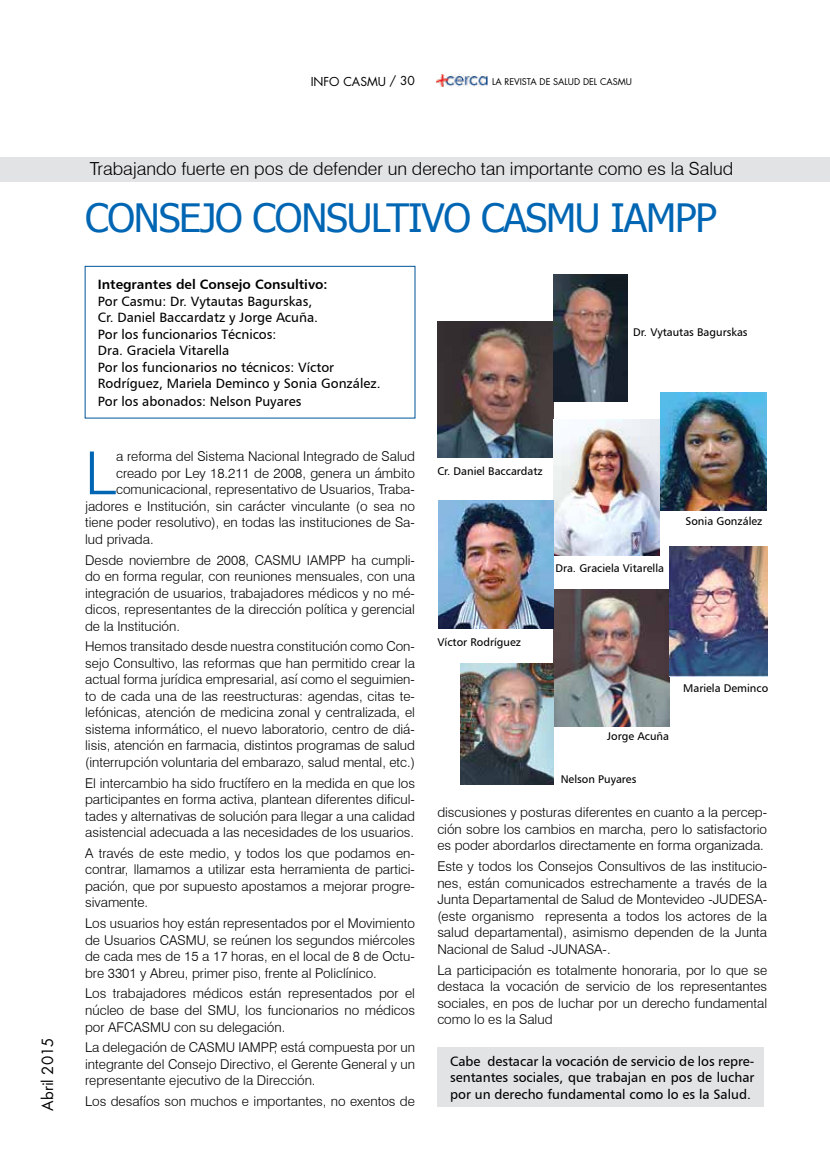
<style>
.page{position:relative;width:830px;height:1170px;background:#fff}
.page>*{position:absolute;margin:0;border:0;box-sizing:border-box;transform-origin:0 0}
.t1{font:300 59.4px "Swiss 721 BT";color:#0066b3}
.t2{font:39px "Tahoma";letter-spacing:-.03em;color:#0066b3}
.t3{font:300 18px "Swiss 721 BT";color:#000}
.t4{font:15px "Futura Std";color:#000}
.t5{font:300 13.5px/16.5px "Swiss 721 BT";color:#000;text-align:justify}
.t6{font:13.5px/16.5px "Humanist 777 BT Roman B";color:#000;text-align:justify}
.t7{font:13.5px "Humanist 777 BT Bold B";color:#000}
.t8{font:12px "Futura Std";color:#000}
.t9{font:11.1px "Humanist 777 BT Roman B";color:#000}
.t10{font:9px "Futura Std";color:#000}
</style>
<div class="page">
<img style="left:436px;top:74px;width:51px;height:13px">
<div style="left:437px;top:1047px;width:326px;height:60px;background:#e2e3e4"></div>
<div style="left:0;top:158px;width:829px;height:24px;background:#e2e3e4"></div>
<div style="left:85px;top:266px;width:330px;height:152px;border:1px solid #005496"></div>
<img style="left:437px;top:321px;width:116px;height:136px">
<img style="left:553px;top:274px;width:74px;height:128px">
<img style="left:553px;top:419px;width:105px;height:136px">
<img style="left:660px;top:392px;width:106px;height:119px">
<img style="left:553px;top:589px;width:115px;height:137px">
<img style="left:438px;top:500px;width:115px;height:128px">
<img style="left:668px;top:546px;width:99px;height:130px">
<img style="left:460px;top:663px;width:93px;height:121px">
<p class="t4" style="left:38px;top:1110px;width:75px;rotate:-90deg">Abril 2015</p>
<p class="t8" style="left:310px;top:74px;width:106px">INFO CASMU / 30</p>
<p class="t10" style="left:492px;top:76px;width:141px">LA REVISTA DE SALUD DEL CASMU</p>
<h3 class="t3" style="left:90px;top:157px;width:644px">Trabajando fuerte en pos de defender un derecho tan importante como es la Salud</h3>
<h2 class="t2" style="left:85px;top:192px;width:633px">CONSEJO CONSULTIVO CASMU IAMPP</h2>
<p class="t7" style="left:98px;top:276px;width:231px">Integrantes del Consejo Consultivo:</p>
<p class="t6" style="left:98px;top:292px;width:284px;text-align:left">Por Casmu: Dr. Vytautas Bagurskas,<br>Cr. Daniel Baccardatz y Jorge Acuña.<br>Por los funcionarios Técnicos:<br>Dra. Graciela Vitarella<br>Por los funcionarios no técnicos: Víctor Rodríguez, Mariela Deminco y Sonia González.</p>
<p class="t6" style="left:98px;top:393px;width:205px">Por los abonados: Nelson Puyares</p>
<h1 class="t1" style="left:85px;top:437px;width:32px">L</h1>
<p class="t5" style="left:116px;top:448px;width:300px">a reforma del Sistema Nacional Integrado de Salud</p>
<p class="t5" style="left:116px;top:464px;width:300px">creado por Ley 18.211 de 2008, genera un ámbito</p>
<p class="t5" style="left:116px;top:481px;width:300px">comunicacional, representativo de Usuarios, Traba-</p>
<p class="t5" style="left:85px;top:497px;width:331px">jadores e Institución, sin carácter vinculante (o sea no</p>
<p class="t5" style="left:85px;top:514px;width:331px">tiene poder resolutivo), en todas las instituciones de Sa-</p>
<p class="t5" style="left:85px;top:530px;width:70px">lud privada.</p>
<p class="t5" style="left:85px;top:551px;width:331px">Desde noviembre de 2008, CASMU IAMPP ha cumpli&shy;do en forma regular, con reuniones mensuales, con una integración de usuarios, trabajadores médicos y no mé&shy;dicos, representantes de la dirección política y gerencial de la Institución.</p>
<p class="t5" style="left:85px;top:638px;width:331px">Hemos transitado desde nuestra constitución como Con&shy;sejo Consultivo, las reformas que han permitido crear la actual forma jurídica empresarial, así como el seguimien&shy;to de cada una de las reestructuras: agendas, citas te&shy;lefónicas, atención de medicina zonal y centralizada, el sistema informático, el nuevo laboratorio, centro de diá&shy;lisis, atención en farmacia, distintos programas de salud (interrupción voluntaria del embarazo, salud mental, etc.)</p>
<p class="t5" style="left:85px;top:774px;width:331px">El intercambio ha sido fructífero en la medida en que los participantes en forma activa, plantean diferentes dificul&shy;tades y alternativas de solución para llegar a una calidad asistencial adecuada a las necesidades de los usuarios.</p>
<p class="t5" style="left:85px;top:844px;width:331px">A través de este medio, y todos los que podamos en&shy;contrar, llamamos a utilizar esta herramienta de partici&shy;pación, que por supuesto apostamos a mejorar progre&shy;sivamente.</p>
<p class="t5" style="left:85px;top:914px;width:331px">Los usuarios hoy están representados por el Movimiento de Usuarios CASMU, se reúnen los segundos miércoles de cada mes de 15 a 17 horas, en el local de 8 de Octu&shy;bre 3301 y Abreu, primer piso, frente al Policlínico.</p>
<p class="t5" style="left:85px;top:985px;width:331px">Los trabajadores médicos están representados por el núcleo de base del SMU, los funcionarios no médicos por AFCASMU con su delegación.</p>
<p class="t5" style="left:85px;top:1038px;width:331px">La delegación de CASMU IAMPP, está compuesta por un integrante del Consejo Directivo, el Gerente General y un representante ejecutivo de la Dirección.</p>
<p class="t5" style="left:85px;top:1092px;width:331px">Los desafíos son muchos e importantes, no exentos de</p>
<p class="t9" style="left:633px;top:325px;width:116px">Dr. Vytautas Bagurskas</p>
<p class="t9" style="left:437px;top:464px;width:107px">Cr. Daniel Baccardatz</p>
<p class="t9" style="left:555px;top:561px;width:110px">Dra. Graciela Vitarella</p>
<p class="t9" style="left:685px;top:514px;width:78px">Sonia González</p>
<p class="t9" style="left:437px;top:634px;width:85px">Víctor Rodríguez</p>
<p class="t9" style="left:683px;top:681px;width:86px">Mariela Deminco</p>
<p class="t9" style="left:607px;top:729px;width:63px">Jorge Acuña</p>
<p class="t9" style="left:560px;top:772px;width:77px">Nelson Puyares</p>
<p class="t5" style="left:437px;top:804px;width:331px">discusiones y posturas diferentes en cuanto a la percep&shy;ción sobre los cambios en marcha, pero lo satisfactorio es poder abordarlos directamente en forma organizada.</p>
<p class="t5" style="left:437px;top:858px;width:331px">Este y todos los Consejos Consultivos de las institucio&shy;nes, están comunicados estrechamente a través de la Junta Departamental de Salud de Montevideo -JUDESA-(este organismo representa a todos los actores de la salud departamental), asimismo dependen de la Junta Nacional de Salud -JUNASA-.</p>
<p class="t5" style="left:437px;top:961px;width:331px">La participación es totalmente honoraria, por lo que se destaca la vocación de servicio de los representantes sociales, en pos de luchar por un derecho fundamental como lo es la Salud</p>
<p class="t6" style="left:450px;top:1052px;width:306px">Cabe destacar la vocación de servicio de los repre&shy;sentantes sociales, que trabajan en pos de luchar por un derecho fundamental como lo es la Salud.</p>
</div>
